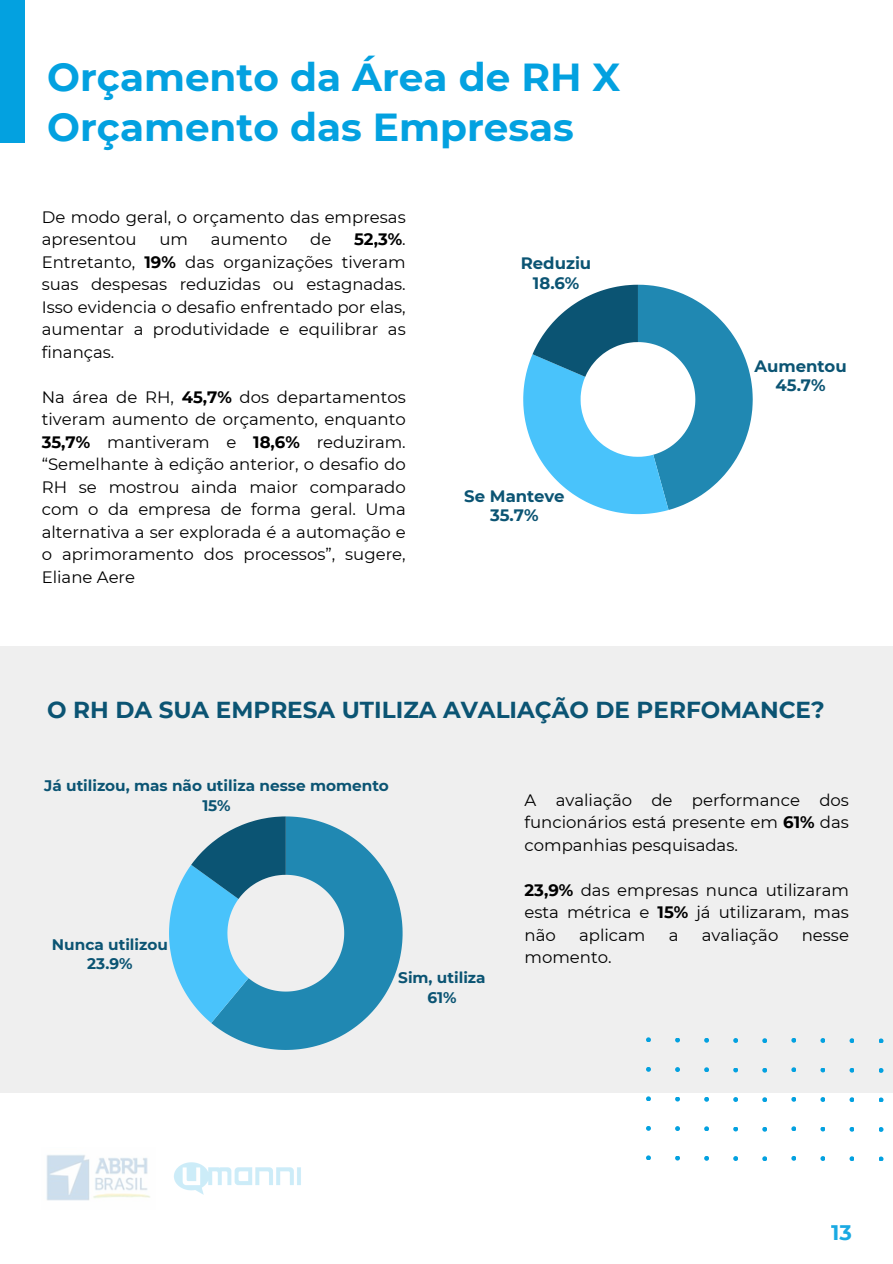
<style>
.page{position:relative;width:893px;height:1264px;background:#fff}
.page>*{position:absolute;margin:0;border:0;box-sizing:border-box;transform-origin:0 0}
.t1{font:700 39px/50.7px "Montserrat";color:#03a1e0}
.t2{font:700 23.1px "Montserrat";color:#0b5473}
.t3{font:700 21px "Montserrat";color:#03a1e0}
.t4{font:16.5px/22.5px "Montserrat";color:#000;text-align:justify}
.t5{font:700 16.5px/19.2px "Montserrat";color:#0b5473;text-align:center}
.t6{font:700 15.3px/19.6px "Montserrat";color:#0b5473;text-align:center}
.s1{font-weight:700}
</style>
<div class="page">
<div style="left:0;top:646px;width:892px;height:447px;background:#efefef"></div>
<div style="left:0;top:0;width:25px;height:143px;background:#03a1e0"></div>
<svg style="left:523px;top:285px;width:229px;height:229px"></svg>
<svg style="left:646px;top:1037px;width:5px;height:5px"></svg>
<svg style="left:646px;top:1067px;width:5px;height:4px"></svg>
<svg style="left:646px;top:1096px;width:5px;height:5px"></svg>
<svg style="left:646px;top:1126px;width:5px;height:4px"></svg>
<svg style="left:646px;top:1155px;width:5px;height:5px"></svg>
<svg style="left:675px;top:1038px;width:5px;height:4px"></svg>
<svg style="left:675px;top:1067px;width:5px;height:4px"></svg>
<svg style="left:675px;top:1097px;width:5px;height:4px"></svg>
<svg style="left:675px;top:1126px;width:5px;height:4px"></svg>
<svg style="left:675px;top:1156px;width:5px;height:4px"></svg>
<svg style="left:704px;top:1038px;width:5px;height:4px"></svg>
<svg style="left:704px;top:1067px;width:5px;height:5px"></svg>
<svg style="left:704px;top:1097px;width:5px;height:4px"></svg>
<svg style="left:704px;top:1126px;width:5px;height:5px"></svg>
<svg style="left:704px;top:1156px;width:5px;height:4px"></svg>
<svg style="left:733px;top:1038px;width:5px;height:4px"></svg>
<svg style="left:733px;top:1068px;width:5px;height:4px"></svg>
<svg style="left:733px;top:1097px;width:5px;height:4px"></svg>
<svg style="left:733px;top:1127px;width:5px;height:4px"></svg>
<svg style="left:733px;top:1156px;width:5px;height:4px"></svg>
<svg style="left:762px;top:1038px;width:5px;height:5px"></svg>
<svg style="left:762px;top:1068px;width:5px;height:4px"></svg>
<svg style="left:762px;top:1097px;width:5px;height:5px"></svg>
<svg style="left:762px;top:1127px;width:5px;height:4px"></svg>
<svg style="left:762px;top:1156px;width:5px;height:5px"></svg>
<svg style="left:791px;top:1038px;width:5px;height:4px"></svg>
<svg style="left:791px;top:1067px;width:5px;height:5px"></svg>
<svg style="left:791px;top:1097px;width:5px;height:4px"></svg>
<svg style="left:791px;top:1126px;width:5px;height:5px"></svg>
<svg style="left:791px;top:1156px;width:5px;height:4px"></svg>
<svg style="left:820px;top:1038px;width:5px;height:4px"></svg>
<svg style="left:820px;top:1068px;width:5px;height:4px"></svg>
<svg style="left:820px;top:1097px;width:5px;height:4px"></svg>
<svg style="left:820px;top:1127px;width:5px;height:4px"></svg>
<svg style="left:820px;top:1156px;width:5px;height:4px"></svg>
<svg style="left:849px;top:1038px;width:5px;height:5px"></svg>
<svg style="left:849px;top:1068px;width:5px;height:4px"></svg>
<svg style="left:849px;top:1097px;width:5px;height:5px"></svg>
<svg style="left:849px;top:1127px;width:5px;height:4px"></svg>
<svg style="left:849px;top:1156px;width:5px;height:5px"></svg>
<svg style="left:879px;top:1038px;width:4px;height:5px"></svg>
<svg style="left:879px;top:1068px;width:4px;height:4px"></svg>
<svg style="left:879px;top:1097px;width:4px;height:5px"></svg>
<svg style="left:879px;top:1127px;width:4px;height:4px"></svg>
<svg style="left:879px;top:1156px;width:4px;height:5px"></svg>
<img style="left:174px;top:1162px;width:127px;height:33px">
<img style="left:46px;top:1155px;width:104px;height:46px">
<svg style="left:169px;top:816px;width:233px;height:233px"></svg>
<h1 class="t1" style="left:47px;top:51px;width:574px">Orçamento da Área de RH X<br>Orçamento das Empresas</h1>
<p class="t4" style="left:42px;top:205px;width:365px">De modo geral, o orçamento das empresas apresentou</p>
<p class="t4" style="left:159px;top:228px;width:30px">um</p>
<p class="t4" style="left:211px;top:228px;width:78px">aumento</p>
<p class="t4" style="left:310px;top:228px;width:23px">de</p>
<p class="t4" style="left:42px;top:228px;width:365px;text-indent:312px"><span class="s1">52,3%</span>.<br>Entretanto, <span class="s1">19%</span> das organizações tiveram suas despesas reduzidas ou estagnadas.<br>Isso evidencia o desafio enfrentado por elas, aumentar a produtividade e equilibrar as finanças.</p>
<p class="t4" style="left:42px;top:385px;width:365px">Na área de RH, <span class="s1">45,7%</span> dos departamentos tiveram aumento de orçamento, enquanto <span class="s1">35,7%</span> mantiveram e <span class="s1">18,6%</span> reduziram. “Semelhante à edição anterior, o desafio do RH se mostrou ainda maior comparado com o da empresa de forma geral. Uma alternativa a ser explorada é a automação e o aprimoramento dos processos”, sugere, Eliane Aere</p>
<p class="t5" style="left:520px;top:253px;width:72px;line-height:20px">Reduziu<br>18.6%</p>
<p class="t5" style="left:464px;top:486px;width:102px">Se Manteve<br>35.7%</p>
<p class="t5" style="left:754px;top:357px;width:94px">Aumentou<br>45.7%</p>
<h2 class="t2" style="left:47px;top:696px;width:778px">O RH DA SUA EMPRESA UTILIZA AVALIAÇÃO DE PERFOMANCE?</h2>
<p class="t6" style="left:44px;top:775px;width:346px">Já utilizou, mas não utiliza nesse momento<br>15%</p>
<p class="t6" style="left:52px;top:935px;width:117px;line-height:18.5px">Nunca utilizou<br>23.9%</p>
<p class="t6" style="left:398px;top:967px;width:89px">Sim, utiliza<br>61%</p>
<p class="t4" style="left:524px;top:788px;width:326px">A avaliação de performance dos funcionários está presente em <span class="s1">61%</span> das companhias pesquisadas.</p>
<p class="t4" style="left:524px;top:878px;width:326px"><span class="s1">23,9%</span> das empresas nunca utilizaram esta métrica e <span class="s1">15%</span> já utilizaram, mas não</p>
<p class="t4" style="left:579px;top:923px;width:68px">aplicam</p>
<p class="t4" style="left:668px;top:923px;width:11px">a</p>
<p class="t4" style="left:701px;top:923px;width:78px">avaliação</p>
<p class="t4" style="left:801px;top:923px;width:49px">nesse</p>
<p class="t4" style="left:524px;top:945px;width:89px">momento.</p>
<p class="t3" style="left:831px;top:1219px;width:22px">13</p>
</div>
